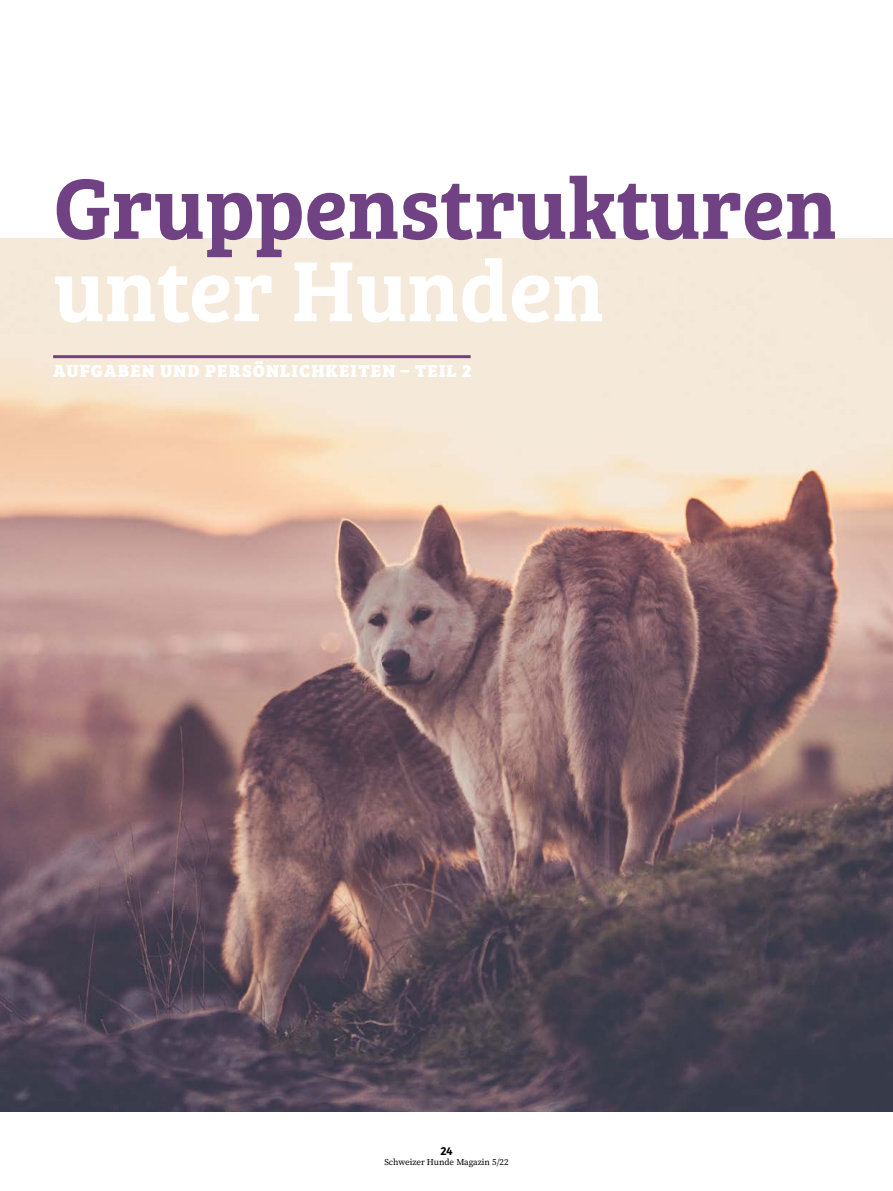
<style>
.page{position:relative;width:893px;height:1191px;background:#fff}
.page>*{position:absolute;margin:0;border:0;box-sizing:border-box;transform-origin:0 0}
.Haupttitel{font:88.5px/82.5px "Bree Serif Sb";color:#704283}
.Unterzeile_Haupttite{font:18px "Bree Serif Eb";letter-spacing:.06em;color:#fff}
.t1{font:600 12px "Bree";color:#000}
.t2{font:9px "Source Serif 4";color:#000}
.s1{color:#fff}
</style>
<div class="page">
<img style="left:0;top:238px;width:893px;height:873px">
<hr style="left:53px;top:355px;width:418px;height:3px;background:#704283">
<p class="Haupttitel" style="left:53px;top:161px;width:785px">Gruppenstrukturen <span class="s1">unter Hunden</span></p>
<p class="Unterzeile_Haupttite" style="left:53px;top:356px;width:420px">AUFGABEN UND PERSÖNLICHKEITEN – TEIL 2</p>
<p class="t1" style="left:440px;top:1141px;width:14px">24</p>
<p class="t2" style="left:384px;top:1156px;width:126px">Schweizer Hunde Magazin 5/22</p>
</div>
